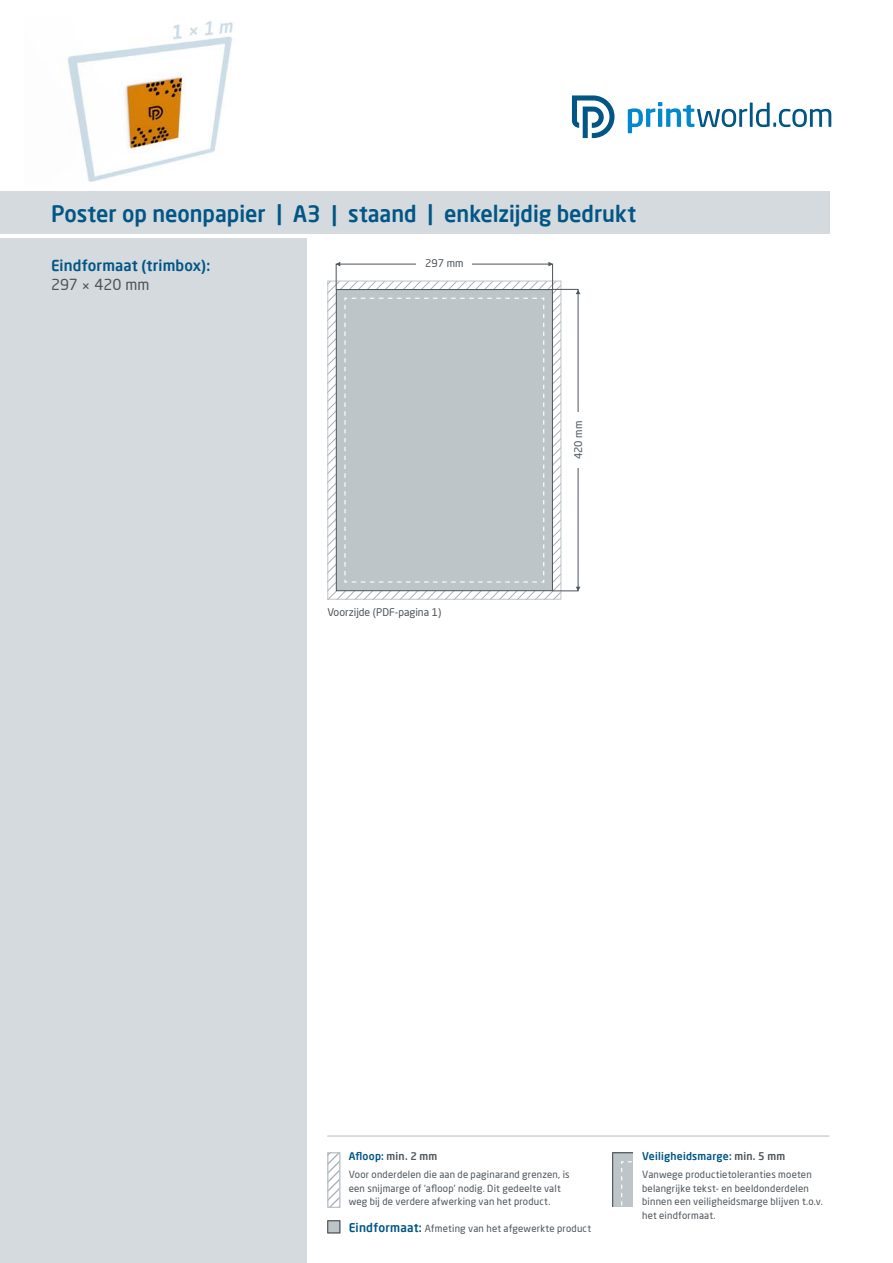
<style>
.page{position:relative;width:893px;height:1263px;background:#fff}
.page>*{position:absolute;margin:0;border:0;box-sizing:border-box;transform-origin:0 0}
.t1{font:500 22.5px "Neo Sans Pro";color:#015685;scale:.96 1}
.t2{font:500 15px "Neo Sans Pro";letter-spacing:.01em;color:#015685}
.t3{font:15px "Neo Sans Pro";letter-spacing:.005em;color:#4d545a}
.t4{font:500 10.5px "Neo Sans Pro";letter-spacing:.02em;color:#015685}
.t5{font:10.5px "Neo Sans Pro";color:#4d545a}
.t6{font:9.75px/13.5px "Neo Sans Pro";letter-spacing:.02em;color:#4d545a}
.s1{color:#4d545a}
.s2{font-weight:500;font-size:12px;color:#015685}
</style>
<div class="page">
<div style="left:0;top:238px;width:306px;height:1025px;background:#d4dade"></div>
<div style="left:0;top:191px;width:829px;height:43px;background:#d4dade"></div>
<svg style="left:628px;top:102px;width:203px;height:31px"></svg>
<svg style="left:572px;top:96px;width:42px;height:42px"></svg>
<div style="left:336px;top:289px;width:217px;height:302px;background:#bec5c9"></div>
<div style="left:336px;top:264px;width:217px;height:26px;border:1px solid #4d545a"></div>
<svg style="left:336px;top:262px;width:4px;height:4px"></svg>
<svg style="left:548px;top:262px;width:5px;height:4px"></svg>
<svg style="left:576px;top:290px;width:4px;height:4px"></svg>
<svg style="left:576px;top:587px;width:4px;height:4px"></svg>
<div style="left:417px;top:259px;width:55px;height:9px;background:#fff"></div>
<svg style="left:328px;top:298px;width:233px;height:301px"></svg>
<svg style="left:344px;top:297px;width:201px;height:286px"></svg>
<hr style="left:327px;top:1135px;width:502px;height:2px;background:#d4dade">
<svg style="left:329px;top:1154px;width:9px;height:52px"></svg>
<div style="left:327px;top:1152px;width:13px;height:56px;border:1px solid #bec5c9"></div>
<div style="left:327px;top:1220px;width:13px;height:13px;background:#bec5c9;border:1px solid #4d545a"></div>
<svg style="left:612px;top:1152px;width:21px;height:55px"></svg>
<img style="left:67px;top:21px;width:166px;height:161px">
<h1 class="t1" style="left:51px;top:200px;width:611px">Poster op neonpapier | A3 | staand | enkelzijdig bedrukt</h1>
<h2 class="t2" style="left:51px;top:256px;width:161px">Eindformaat (trimbox):</h2>
<h2 class="t3" style="left:51px;top:276px;width:100px">297 × 420 mm</h2>
<p class="t5" style="left:425px;top:257px;width:40px">297 mm</p>
<p class="t5" style="left:327px;top:606px;width:115px">Voorzijde (PDF-pagina 1)</p>
<p class="t5" style="left:572px;top:459px;width:40px;rotate:-90deg">420 mm</p>
<p class="t4" style="left:349px;top:1150px;width:90px">Afloop: <span class="s1">min. 2 mm</span></p>
<p class="t6" style="left:349px;top:1168px;width:223px">Voor onderdelen die aan de paginarand grenzen, is een snijmarge of 'afloop' nodig. Dit gedeelte valt weg bij de verdere afwerking van het product.</p>
<p class="t6" style="left:349px;top:1221px;width:244px"><span class="s2">Eindformaat:</span> Afmeting van het afgewerkte product</p>
<p class="t4" style="left:642px;top:1150px;width:145px">Veiligheidsmarge: <span class="s1">min. 5 mm</span></p>
<p class="t6" style="left:642px;top:1168px;width:182px">Vanwege productietoleranties moeten belangrijke tekst- en beeldonderdelen binnen een veiligheidsmarge blijven t.o.v. het eindformaat.</p>
</div>
